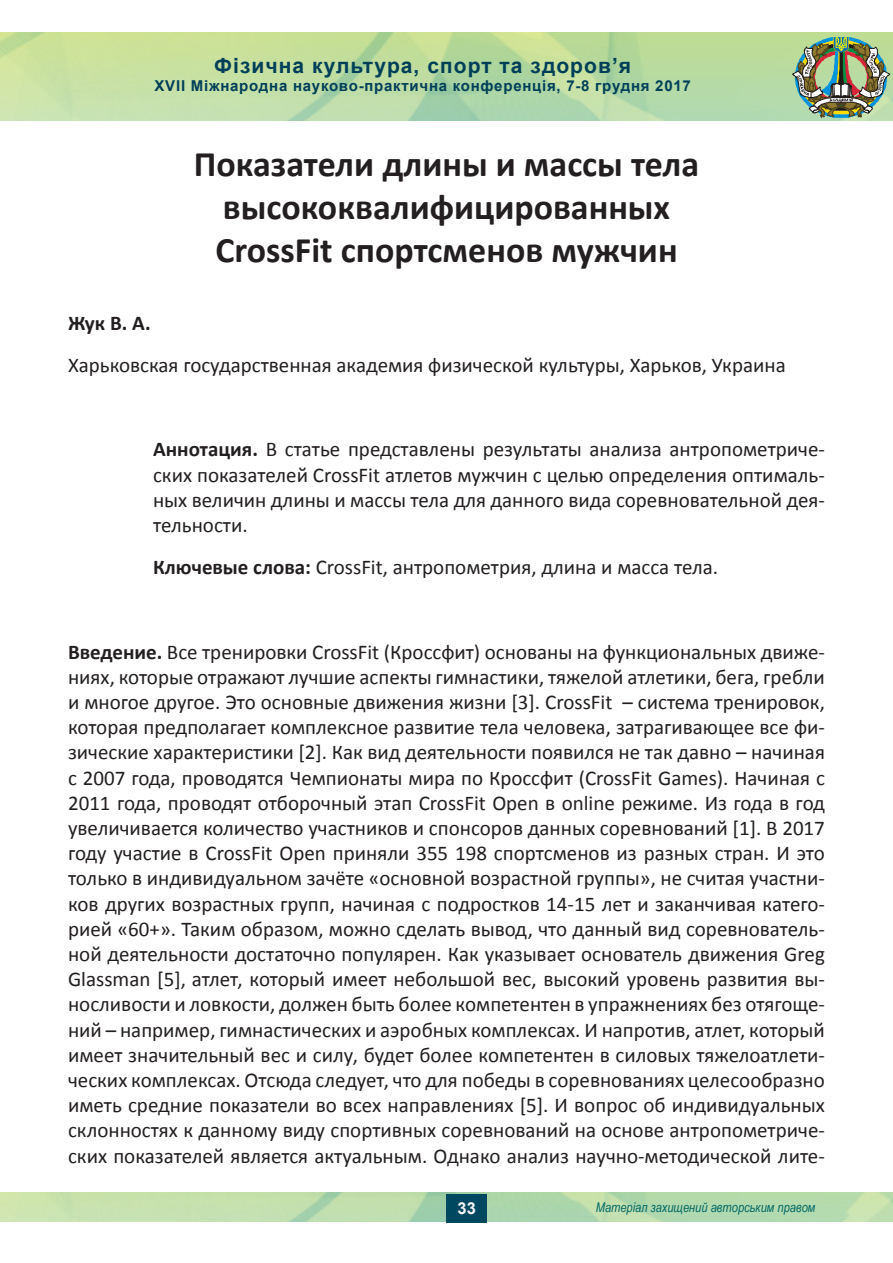
<style>
.page{position:relative;width:893px;height:1263px;background:#fff}
.page>*{position:absolute;margin:0;border:0;box-sizing:border-box;transform-origin:0 0}
.Обычный{font:700 36px "Calibri";color:#231f20}
.Обычный-2{font:21px/25.2px "Calibri";color:#231f20;text-align:justify}
.t1{font:700 21px "Arial";letter-spacing:.05em;color:#003f58}
.Обычный-3{font:700 21px "Calibri";color:#231f20}
.t2{font:700 16.5px "Arial";color:#f7f7f8}
.t3{font:700 15px "Arial";letter-spacing:.05em;color:#003f58}
.t4{font:italic 13.5px "Arial Narrow";color:#006967}
.s1{font-weight:700}
</style>
<div class="page">
<img style="left:792px;top:37px;width:98px;height:81px">
<div style="left:446px;top:1194px;width:41px;height:28px;background:#004860"></div>
<p class="t1" style="left:214px;top:51px;width:418px">Фізична культура, спорт та здоров’я</p>
<p class="t3" style="left:155px;top:75px;width:538px">XVII Міжнародна науково-практична конференція, 7-8 грудня 2017</p>
<p class="Обычный" style="left:194px;top:141px;width:507px">Показатели длины и массы тела</p>
<p class="Обычный" style="left:223px;top:184px;width:449px">высококвалифицированных</p>
<p class="Обычный" style="left:215px;top:227px;width:464px">CrossFit спортсменов мужчин</p>
<p class="Обычный-3" style="left:68px;top:309px;width:84px">Жук В. А.</p>
<p class="Обычный-2" style="left:68px;top:352px;width:719px">Харьковская государственная академия физической культуры, Харьков, Украина</p>
<p class="Обычный-2" style="left:153px;top:437px;width:673px"><span class="s1">Аннотация.</span> В статье представлены результаты анализа антропометриче&shy;ских показателей CrossFit атлетов мужчин с целью определения оптималь&shy;ных величин длины и массы тела для данного вида соревновательной дея&shy;тельности.</p>
<p class="Обычный-2" style="left:153px;top:555px;width:567px"><span class="s1">Ключевые слова:</span> CrossFit, антропометрия, длина и масса тела.</p>
<p class="Обычный-2" style="left:68px;top:639px;width:758px"><span class="s1">Введение.</span> Все тренировки CrossFit (Кроссфит) основаны на функциональных движе&shy;ниях, которые отражают лучшие аспекты гимнастики, тяжелой атлетики, бега, гребли и многое другое. Это основные движения жизни [3]. CrossFit – система тренировок, которая предполагает комплексное развитие тела человека, затрагивающее все фи&shy;зические характеристики [2]. Как вид деятельности появился не так давно – начиная с 2007 года, проводятся Чемпионаты мира по Кроссфит (CrossFit Games). Начиная с 2011 года, проводят отборочный этап CrossFit Open в online режиме. Из года в год увеличивается количество участников и спонсоров данных соревнований [1]. В 2017 году участие в CrossFit Open приняли 355 198 спортсменов из разных стран. И это только в индивидуальном зачёте «основной возрастной группы», не считая участни&shy;ков других возрастных групп, начиная с подростков 14-15 лет и заканчивая катего&shy;рией «60+». Таким образом, можно сделать вывод, что данный вид соревнователь&shy;ной деятельности достаточно популярен. Как указывает основатель движения Greg Glassman [5], атлет, который имеет небольшой вес, высокий уровень развития вы&shy;носливости и ловкости, должен быть более компетентен в упражнениях без отягоще&shy;ний – например, гимнастических и аэробных комплексах. И напротив, атлет, который имеет значительный вес и силу, будет более компетентен в силовых тяжелоатлети&shy;ческих комплексах. Отсюда следует, что для победы в соревнованиях целесообразно иметь средние показатели во всех направлениях [5]. И вопрос об индивидуальных склонностях к данному виду спортивных соревнований на основе антропометриче&shy;ских показателей является актуальным. Однако анализ научно-методической лите-</p>
<p class="t2" style="left:457px;top:1197px;width:20px">33</p>
<p class="t4" style="left:596px;top:1198px;width:221px">Матеріал захищений авторським правом</p>
</div>
